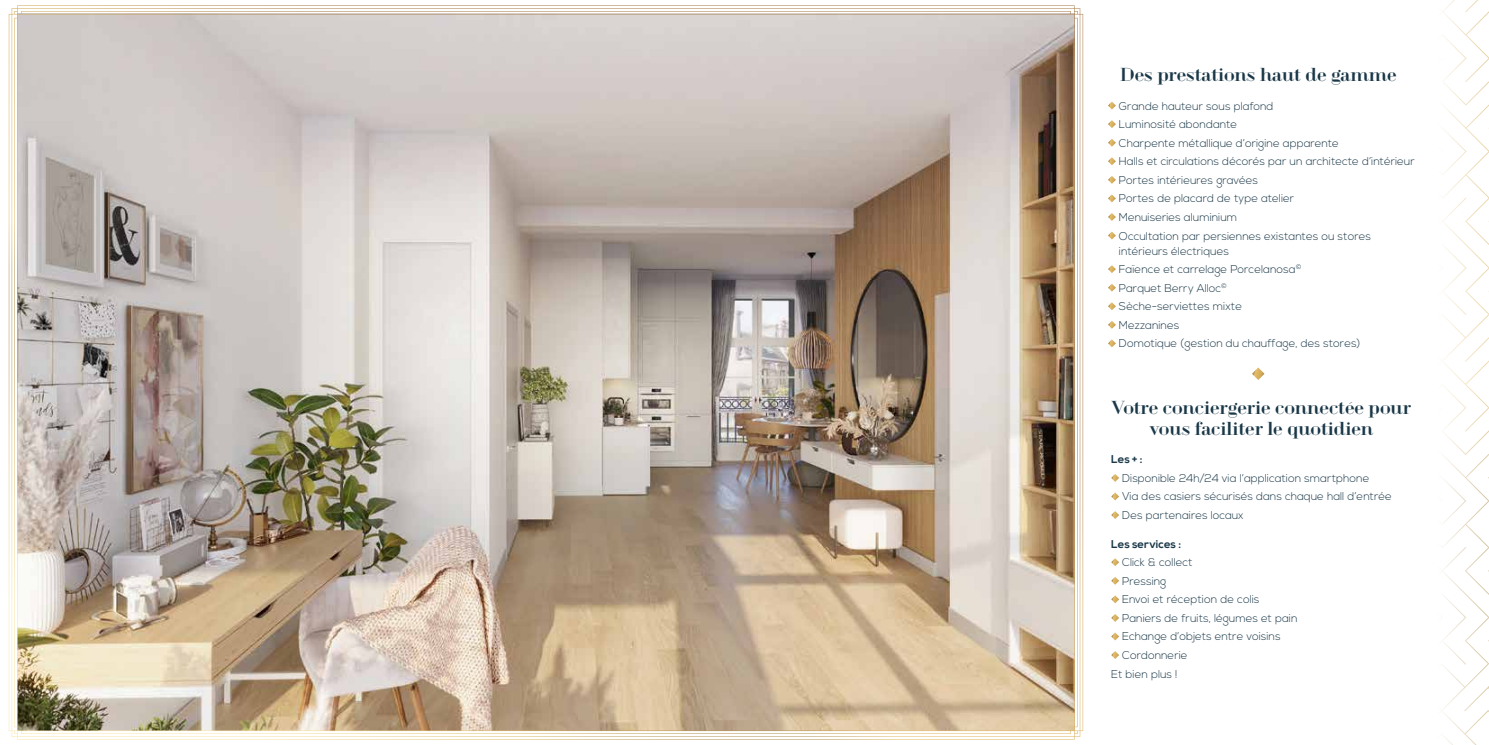
<style>
.page{position:relative;width:1489px;height:745px;background:#fff}
.page>*{position:absolute;margin:0;border:0;box-sizing:border-box;transform-origin:0 0}
.t1{font:17.5px/21px "Geotica Three";color:#1a3848;text-align:center}
.t2{font:300 11.25px/18.5px "Nexa";color:#1a3848}
.t3{font:700 11.25px "Nexa";color:#1a3848}
</style>
<div class="page">
<svg style="left:1442px;top:0;width:47px;height:744px"></svg>
<svg style="left:1108px;top:101px;width:7px;height:8px"></svg>
<svg style="left:1108px;top:120px;width:7px;height:8px"></svg>
<svg style="left:1108px;top:139px;width:7px;height:8px"></svg>
<svg style="left:1108px;top:157px;width:7px;height:8px"></svg>
<svg style="left:1108px;top:176px;width:7px;height:8px"></svg>
<svg style="left:1108px;top:194px;width:7px;height:8px"></svg>
<svg style="left:1108px;top:213px;width:7px;height:8px"></svg>
<svg style="left:1108px;top:231px;width:7px;height:8px"></svg>
<svg style="left:1108px;top:265px;width:7px;height:8px"></svg>
<svg style="left:1108px;top:284px;width:7px;height:7px"></svg>
<svg style="left:1108px;top:302px;width:7px;height:8px"></svg>
<svg style="left:1108px;top:321px;width:7px;height:7px"></svg>
<svg style="left:1108px;top:339px;width:7px;height:8px"></svg>
<svg style="left:1252px;top:367px;width:12px;height:13px"></svg>
<img style="left:9px;top:5px;width:1074px;height:734px">
<svg style="left:1111px;top:474px;width:8px;height:7px"></svg>
<svg style="left:1111px;top:492px;width:8px;height:8px"></svg>
<svg style="left:1111px;top:511px;width:8px;height:7px"></svg>
<svg style="left:1111px;top:558px;width:8px;height:8px"></svg>
<svg style="left:1111px;top:577px;width:8px;height:7px"></svg>
<svg style="left:1111px;top:595px;width:8px;height:8px"></svg>
<svg style="left:1111px;top:614px;width:8px;height:7px"></svg>
<svg style="left:1111px;top:632px;width:8px;height:8px"></svg>
<svg style="left:1111px;top:651px;width:8px;height:7px"></svg>
<h1 class="t1" style="left:1119px;top:64px;width:278px">Des prestations haut de gamme</h1>
<p class="t2" style="left:1118px;top:97px;width:297px">Grande hauteur sous plafond<br>Luminosité abondante<br>Charpente métallique d’origine apparente<br>Halls et circulations décorés par un architecte d’intérieur Portes intérieures gravées<br>Portes de placard de type atelier<br>Menuiseries aluminium<br>Occultation par persiennes existantes ou stores</p>
<p class="t2" style="left:1118px;top:242px;width:243px">intérieurs électriques<br>Faïence et carrelage Porcelanosa<sup>©<br></sup>Parquet Berry Alloc<sup>©<br></sup>Sèche-serviettes mixte<br>Mezzanines<br>Domotique (gestion du chauffage, des stores)</p>
<h1 class="t1" style="left:1111px;top:396px;width:300px">Votre conciergerie connectée pour vous faciliter le quotidien</h1>
<p class="t3" style="left:1111px;top:452px;width:33px">Les + :</p>
<p class="t2" style="left:1122px;top:469px;width:271px">Disponible 24h/24 via l’application smartphone<br>Via des casiers sécurisés dans chaque hall d’entrée<br>Des partenaires locaux</p>
<p class="t3" style="left:1111px;top:537px;width:71px">Les services :</p>
<p class="t2" style="left:1122px;top:553px;width:72px">Click &amp; collect</p>
<p class="t2" style="left:1122px;top:571px;width:46px">Pressing</p>
<p class="t2" style="left:1122px;top:590px;width:139px">Envoi et réception de colis</p>
<p class="t2" style="left:1122px;top:609px;width:177px">Paniers de fruits, légumes et pain</p>
<p class="t2" style="left:1122px;top:627px;width:160px">Echange d’objets entre voisins</p>
<p class="t2" style="left:1122px;top:646px;width:67px">Cordonnerie</p>
<p class="t2" style="left:1111px;top:664px;width:68px">Et bien plus !</p>
</div>
